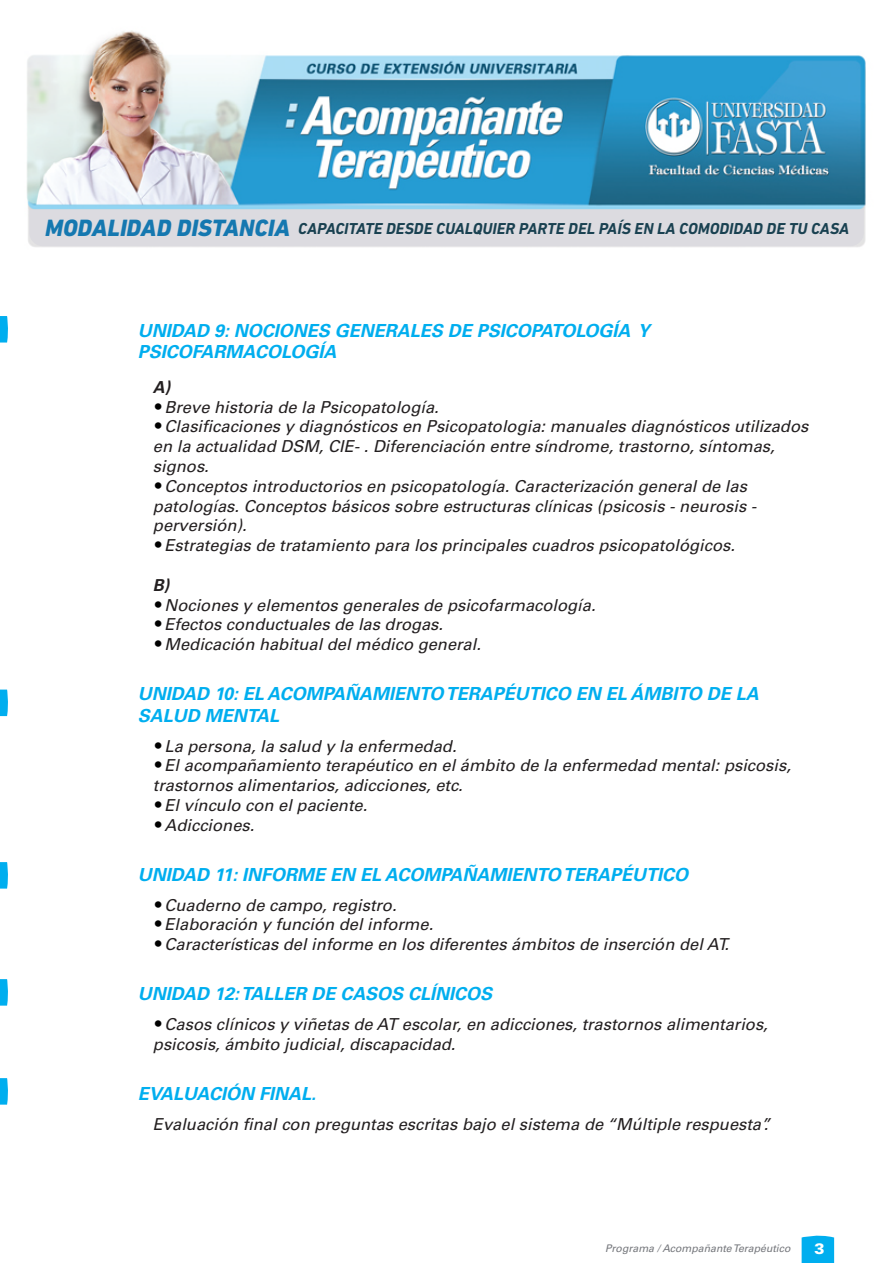
<style>
.page{position:relative;width:893px;height:1263px;background:#fff}
.page>*{position:absolute;margin:0;border:0;box-sizing:border-box;transform-origin:0 0}
.t1{font:italic 700 18px/21.6px "Univers LT Std";color:#00aeef}
.t2{font:italic 16.5px/19.8px "Univers LT Std";color:#231f20}
.t3{font:italic 700 16.5px "Univers LT Std";color:#231f20}
.t4{font:italic 700 16.05px "DIN Next LT Pro";color:#194151}
.t5{font:900 15px "Univers LT Std";color:#fff}
.t6{font:italic 10.5px "Univers LT Std";color:#75777c}
.s1{font-weight:800;font-size:24px;color:#1578b0}
.s2{font-weight:300;font-style:normal;font-stretch:condensed;font-size:18px;color:#000}
</style>
<div class="page">
<svg style="left:0;top:316px;width:8px;height:26px"></svg>
<svg style="left:0;top:862px;width:8px;height:26px"></svg>
<svg style="left:0;top:979px;width:8px;height:26px"></svg>
<svg style="left:0;top:1078px;width:8px;height:26px"></svg>
<svg style="left:801px;top:1235px;width:33px;height:28px"></svg>
<svg style="left:0;top:689px;width:8px;height:27px"></svg>
<img style="left:26px;top:30px;width:840px;height:217px">
<div style="left:29px;top:209px;width:835px;height:37px;background:#dcdbe0"></div>
<p class="t4" style="left:45px;top:219px;width:805px"><span class="s1">MODALIDAD DISTANCIA</span> CAPACITATE DESDE CUALQUIER PARTE DEL PAÍS EN LA COMODIDAD DE TU CASA</p>
<p class="t1" style="left:138px;top:320px;width:513px">UNIDAD 9: NOCIONES GENERALES DE PSICOPATOLOGÍA Y<br>PSICOFARMACOLOGÍA</p>
<p class="t3" style="left:153px;top:377px;width:19px">A)</p>
<p class="t2" style="left:153px;top:397px;width:287px"><span class="s2">•</span>Breve historia de la Psicopatología.</p>
<p class="t2" style="left:153px;top:417px;width:657px"><span class="s2">•</span>Clasificaciones y diagnósticos en Psicopatologia: manuales diagnósticos utilizados en la actualidad DSM, CIE- . Diferenciación entre síndrome, trastorno, síntomas, signos.</p>
<p class="t2" style="left:153px;top:476px;width:605px"><span class="s2">•</span>Conceptos introductorios en psicopatología. Caracterización general de las patologías. Conceptos básicos sobre estructuras clínicas (psicosis - neurosis - perversión).</p>
<p class="t2" style="left:153px;top:536px;width:583px"><span class="s2">•</span>Estrategias de tratamiento para los principales cuadros psicopatológicos.</p>
<p class="t3" style="left:153px;top:575px;width:18px">B)</p>
<p class="t2" style="left:153px;top:595px;width:444px"><span class="s2">•</span>Nociones y elementos generales de psicofarmacología.</p>
<p class="t2" style="left:153px;top:615px;width:291px"><span class="s2">•</span>Efectos conductuales de las drogas.</p>
<p class="t2" style="left:153px;top:635px;width:329px"><span class="s2">•</span>Medicación habitual del médico general.</p>
<p class="t1" style="left:138px;top:683px;width:622px">UNIDAD 10: EL ACOMPAÑAMIENTO TERAPÉUTICO EN EL ÁMBITO DE LA<br>SALUD MENTAL</p>
<p class="t2" style="left:153px;top:736px;width:305px"><span class="s2">•</span>La persona, la salud y la enfermedad.</p>
<p class="t2" style="left:153px;top:756px;width:639px"><span class="s2">•</span>El acompañamiento terapéutico en el ámbito de la enfermedad mental: psicosis, trastornos alimentarios, adicciones, etc.</p>
<p class="t2" style="left:153px;top:795px;width:216px"><span class="s2">•</span>El vínculo con el paciente.</p>
<p class="t2" style="left:153px;top:815px;width:103px"><span class="s2">•</span>Adicciones.</p>
<p class="t1" style="left:138px;top:864px;width:552px">UNIDAD 11: INFORME EN EL ACOMPAÑAMIENTO TERAPÉUTICO</p>
<p class="t2" style="left:153px;top:895px;width:245px"><span class="s2">•</span>Cuaderno de campo, registro.</p>
<p class="t2" style="left:153px;top:915px;width:282px"><span class="s2">•</span>Elaboración y función del informe.</p>
<p class="t2" style="left:153px;top:935px;width:578px"><span class="s2">•</span>Características del informe en los diferentes ámbitos de inserción del AT.</p>
<p class="t1" style="left:138px;top:983px;width:356px">UNIDAD 12: TALLER DE CASOS CLÍNICOS</p>
<p class="t2" style="left:153px;top:1014px;width:616px"><span class="s2">•</span>Casos clínicos y viñetas de AT escolar, en adicciones, trastornos alimentarios, psicosis, ámbito judicial, discapacidad.</p>
<p class="t1" style="left:138px;top:1083px;width:180px">EVALUACIÓN FINAL.</p>
<p class="t2" style="left:153px;top:1114px;width:619px">Evaluación final con preguntas escritas bajo el sistema de “Múltiple respuesta”.</p>
<p class="t6" style="left:605px;top:1242px;width:187px">Programa / Acompañante Terapéutico</p>
<p class="t5" style="left:814px;top:1239px;width:12px">3</p>
</div>
